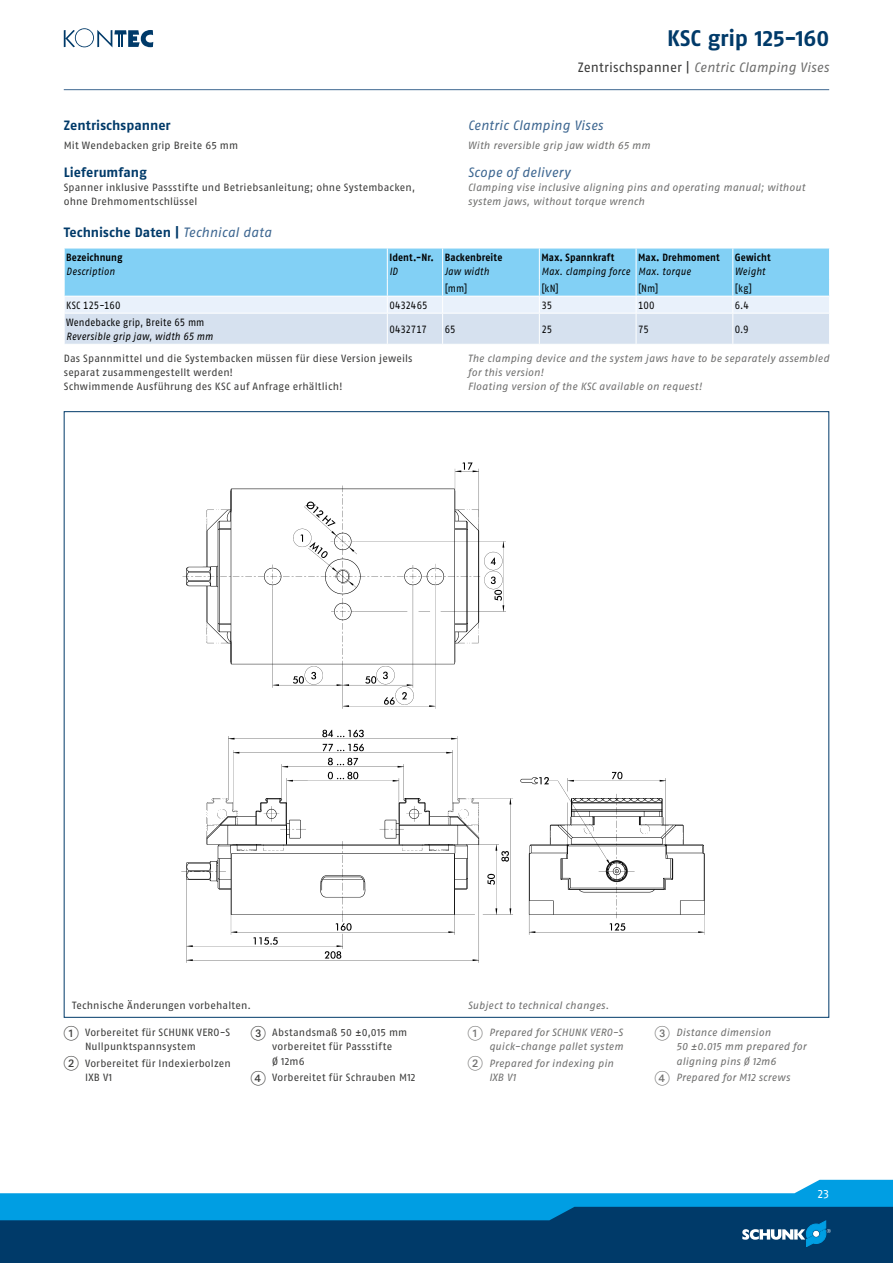
<style>
.page{position:relative;width:893px;height:1263px;background:#fff}
.page>*{position:absolute;margin:0;border:0;box-sizing:border-box;transform-origin:0 0}
.t1{font:700 22.5px "SCHUNK Fago Pro";letter-spacing:-.01em;color:#003a69}
.t2{font:700 13.5px "SCHUNK Fago Pro";letter-spacing:.005em;color:#003a69}
.t3{font:italic 13.5px "SCHUNK Fago Pro";letter-spacing:.005em;color:#6f6f6e}
.t4{font:italic 13.5px "SCHUNK Fago Pro";letter-spacing:.005em;color:#3e6791}
.t5{font:12px "SCHUNK Fago Pro";color:#fff}
.t6{font:10.5px/14.2px "SCHUNK Fago Pro";letter-spacing:.015em;color:#3b3b3a}
.t7{font:italic 10.5px/14.2px "SCHUNK Fago Pro";letter-spacing:.015em;color:#6f6f6e}
.t8{font:italic 10.5px "SCHUNK Fago Pro";letter-spacing:.015em;color:#000;scale:.9 1}
.t9{font:700 10.5px "SCHUNK Fago Pro";letter-spacing:.01em;color:#000;scale:.9 1}
.t10{font:10.5px "SCHUNK Fago Pro";letter-spacing:.01em;color:#000;scale:.9 1}
.t11{font:10.5px "SCHUNK Fago Pro";letter-spacing:-.015em;color:#000;scale:.9 1}
.t12{font:10.5px "SCHUNK Fago Pro";letter-spacing:-.02em;color:#000;scale:.9 1}
.s1{font-style:normal;color:#3b3b3a}
.s2{font-weight:400;font-style:italic;color:#3e6791}
.s3{font-family:"Deco Numbers LH Circle";font-size:15px}
.s4{font-family:"Deco Numbers LH Circle";font-style:normal;font-size:15px}
</style>
<div class="page">
<div style="left:0;top:1202px;width:893px;height:61px;background:#003a69"></div>
<svg style="left:0;top:1180px;width:893px;height:67px"></svg>
<svg style="left:64px;top:28px;width:89px;height:19px"></svg>
<hr style="left:64px;top:89px;width:765px;height:1px;background:#3e6791">
<svg style="left:64px;top:248px;width:766px;height:96px;background:#b0dcf4"></svg>
<hr style="left:64px;top:313px;width:323px;height:1px;background:#fff">
<hr style="left:64px;top:313px;width:1px;height:31px;background:#fff">
<hr style="left:387px;top:313px;width:56px;height:1px;background:#fff">
<hr style="left:387px;top:313px;width:1px;height:31px;background:#fff">
<hr style="left:443px;top:313px;width:96px;height:1px;background:#fff">
<hr style="left:442px;top:313px;width:1px;height:31px;background:#fff">
<hr style="left:539px;top:313px;width:97px;height:1px;background:#fff">
<hr style="left:539px;top:313px;width:1px;height:31px;background:#fff">
<hr style="left:636px;top:313px;width:97px;height:1px;background:#fff">
<hr style="left:636px;top:313px;width:1px;height:31px;background:#fff">
<hr style="left:733px;top:313px;width:97px;height:1px;background:#fff">
<hr style="left:732px;top:313px;width:1px;height:31px;background:#fff">
<hr style="left:829px;top:313px;width:1px;height:31px;background:#fff">
<img style="left:181px;top:462px;width:524px;height:501px">
<h1 class="t1" style="left:667px;top:24px;width:164px">KSC grip 125-160</h1>
<p class="t3" style="left:578px;top:60px;width:253px"><span class="s1">Zentrischspanner |</span> Centric Clamping Vises</p>
<p class="t2" style="left:64px;top:117px;width:108px">Zentrischspanner</p>
<p class="t4" style="left:468px;top:117px;width:137px">Centric Clamping Vises</p>
<p class="t6" style="left:64px;top:138px;width:176px">Mit Wendebacken grip Breite 65 mm</p>
<p class="t7" style="left:468px;top:138px;width:184px">With reversible grip jaw width 65 mm</p>
<p class="t2" style="left:64px;top:164px;width:84px">Lieferumfang</p>
<p class="t6" style="left:64px;top:180px;width:353px">Spanner inklusive Passstifte und Betriebsanleitung; ohne Systembacken, ohne Drehmomentschlüssel</p>
<p class="t4" style="left:468px;top:164px;width:104px">Scope of delivery</p>
<p class="t7" style="left:468px;top:180px;width:339px">Clamping vise inclusive aligning pins and operating manual; without system jaws, without torque wrench</p>
<p class="t2" style="left:64px;top:224px;width:209px">Technische Daten | <span class="s2">Technical data</span></p>
<p class="t9" style="left:66px;top:251px;width:64px">Bezeichnung</p>
<p class="t8" style="left:66px;top:265px;width:56px">Description</p>
<p class="t9" style="left:389px;top:251px;width:51px">Ident.-Nr.</p>
<p class="t8" style="left:389px;top:265px;width:11px">ID</p>
<p class="t9" style="left:445px;top:251px;width:66px">Backenbreite</p>
<p class="t8" style="left:445px;top:265px;width:51px">Jaw width</p>
<p class="t9" style="left:541px;top:251px;width:83px">Max. Spannkraft</p>
<p class="t8" style="left:541px;top:265px;width:100px">Max. clamping force</p>
<p class="t9" style="left:638px;top:251px;width:92px">Max. Drehmoment</p>
<p class="t8" style="left:638px;top:265px;width:60px">Max. torque</p>
<p class="t9" style="left:735px;top:251px;width:41px">Gewicht</p>
<p class="t8" style="left:735px;top:265px;width:35px">Weight</p>
<p class="t10" style="left:445px;top:282px;width:27px">[mm]</p>
<p class="t10" style="left:541px;top:282px;width:21px">[kN]</p>
<p class="t10" style="left:638px;top:282px;width:24px">[Nm]</p>
<p class="t10" style="left:735px;top:282px;width:21px">[kg]</p>
<p class="t10" style="left:66px;top:299px;width:62px">KSC 125-160</p>
<p class="t11" style="left:389px;top:299px;width:44px">0432465</p>
<p class="t10" style="left:541px;top:299px;width:13px">35</p>
<p class="t10" style="left:638px;top:299px;width:20px">100</p>
<p class="t10" style="left:735px;top:299px;width:17px">6.4</p>
<p class="t10" style="left:66px;top:316px;width:155px">Wendebacke grip, Breite 65 mm</p>
<p class="t8" style="left:66px;top:330px;width:165px">Reversible grip jaw, width 65 mm</p>
<p class="t12" style="left:389px;top:323px;width:43px">0432717</p>
<p class="t10" style="left:445px;top:323px;width:14px">65</p>
<p class="t10" style="left:541px;top:323px;width:13px">25</p>
<p class="t10" style="left:638px;top:323px;width:14px">75</p>
<p class="t10" style="left:735px;top:323px;width:17px">0.9</p>
<p class="t6" style="left:64px;top:351px;width:350px">Das Spannmittel und die Systembacken müssen für diese Version jeweils separat zusammengestellt werden!<br>Schwimmende Ausführung des KSC auf Anfrage erhältlich!</p>
<p class="t7" style="left:468px;top:351px;width:363px">The clamping device and the system jaws have to be separately assembled for this version!<br>Floating version of the KSC available on request!</p>
<p class="t6" style="left:72px;top:998px;width:180px">Technische Änderungen vorbehalten.</p>
<p class="t7" style="left:468px;top:998px;width:143px">Subject to technical changes.</p>
<p class="t6" style="left:85px;top:1025px;width:147px;text-indent:-21px"><span class="s3">1</span> Vorbereitet für SCHUNK VERO-S<br>Nullpunktspannsystem</p>
<p class="t6" style="left:85px;top:1056px;width:147px;text-indent:-21px"><span class="s3">2</span> Vorbereitet für Indexierbolzen<br>IXB V1</p>
<p class="t6" style="left:272px;top:1025px;width:137px;text-indent:-21px"><span class="s3">3</span> Abstandsmaß 50 ±0,015 mm vorbereitet für Passstifte<br>Ø 12m6</p>
<p class="t6" style="left:251px;top:1070px;width:166px"><span class="s3">4</span> Vorbereitet für Schrauben M12</p>
<p class="t7" style="left:468px;top:1025px;width:157px;text-align:right"><span class="s4">1</span> Prepared for SCHUNK VERO-S quick-change pallet system</p>
<p class="t7" style="left:489px;top:1056px;width:126px;text-indent:-21px"><span class="s4">2</span> Prepared for indexing pin<br>IXB V1</p>
<p class="t7" style="left:676px;top:1025px;width:132px;text-indent:-21px"><span class="s4">3</span> Distance dimension<br>50 ±0.015 mm prepared for aligning pins Ø 12m6</p>
<p class="t7" style="left:655px;top:1070px;width:137px"><span class="s4">4</span> Prepared for M12 screws</p>
<p class="t5" style="left:818px;top:1186px;width:13px">23</p>
</div>
